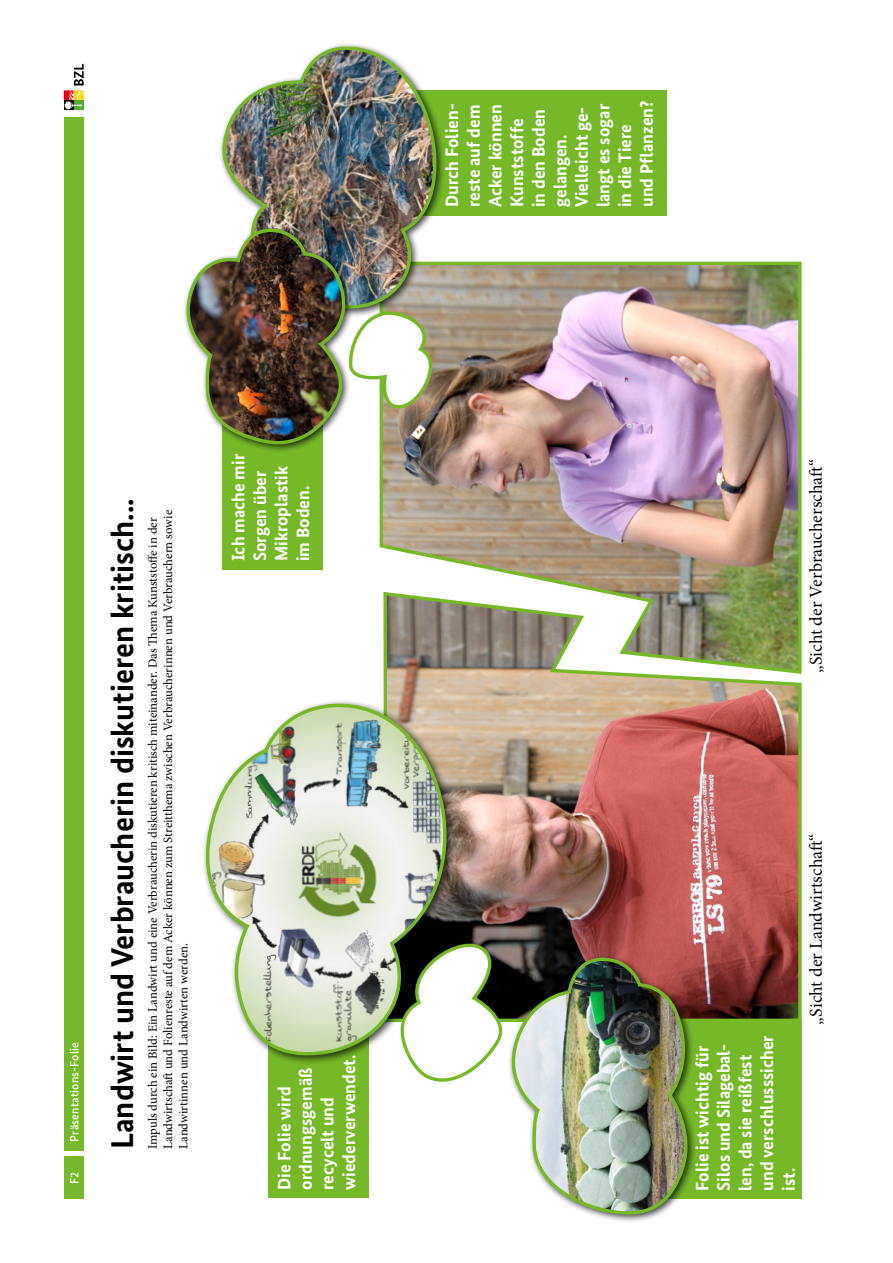
<style>
.page{position:relative;width:893px;height:1263px;background:#fff}
.page>*{position:absolute;margin:0;border:0;box-sizing:border-box;transform-origin:0 0}
.t1{font:700 31.5px "Bundes Sans";color:#000}
.t2{font:700 18px/21.6px "Bundes Sans";color:#fff}
.t3{font:18px "Minion Pro";letter-spacing:-.005em;color:#000}
.t4{font:12.75px/15.3px "Minion Pro";color:#000}
.t5{font:500 12px "Bundes Sans";letter-spacing:.015em;color:#fff}
</style>
<div class="page">
<svg style="left:64px;top:64px;width:20px;height:46px"></svg>
<div style="left:64px;top:117px;width:20px;height:1033px;background:#76b828"></div>
<div style="left:64px;top:1157px;width:20px;height:42px;background:#76b828"></div>
<img style="left:383px;top:676px;width:419px;height:348px">
<img style="left:379px;top:261px;width:423px;height:415px">
<svg style="left:412px;top:926px;width:98px;height:156px"></svg>
<div style="left:660px;top:1020px;width:141px;height:179px;background:#76b828"></div>
<div style="left:415px;top:90px;width:252px;height:126px;background:#76b828"></div>
<div style="left:268px;top:1018px;width:100px;height:180px;background:#76b828"></div>
<img style="left:507px;top:956px;width:193px;height:265px">
<img style="left:203px;top:694px;width:286px;height:369px">
<div style="left:222px;top:423px;width:100px;height:147px;background:#76b828"></div>
<img style="left:220px;top:44px;width:245px;height:270px">
<div style="left:182px;top:225px;width:172px;height:229px;background:#000;opacity:.75"></div>
<img style="left:182px;top:227px;width:265px;height:223px">
<p class="t2" style="left:441px;top:207px;width:105px;rotate:-90deg">Durch Folien&shy;reste auf dem<br>Acker können<br>Kunststoffe in den Boden gelangen.</p>
<p class="t2" style="left:571px;top:207px;width:108px;rotate:-90deg">Vielleicht ge&shy;langt es sogar in die Tiere und Pflanzen?</p>
<p class="t5" style="left:67px;top:1142px;width:101px;rotate:-90deg">Präsentations-Folie</p>
<p class="t5" style="left:67px;top:1184px;width:14px;rotate:-90deg">F2</p>
<p class="t1" style="left:103px;top:1149px;width:652px;rotate:-90deg">Landwirt und Verbraucherin diskutieren kritisch...</p>
<p class="t4" style="left:145px;top:1149px;width:640px;rotate:-90deg">Impuls durch ein Bild: Ein Landwirt und eine Verbraucherin diskutieren kritisch miteinander. Das Thema Kunststoffe in der<br>Landwirtschaft und Folienreste auf dem Acker können zum Streitthema zwischen Verbraucherinnen und Verbrauchern sowie<br>Landwirtinnen und Landwirten werden.</p>
<p class="t2" style="left:227px;top:561px;width:109px;rotate:-90deg">Ich mache mir<br>Sorgen über</p>
<p class="t2" style="left:270px;top:561px;width:97px;rotate:-90deg">Mikroplastik</p>
<p class="t2" style="left:292px;top:561px;width:77px;rotate:-90deg">im Boden.</p>
<p class="t2" style="left:273px;top:1190px;width:105px;rotate:-90deg">Die Folie wird</p>
<p class="t2" style="left:338px;top:1190px;width:136px;rotate:-90deg">wiederverwendet.</p>
<p class="t2" style="left:295px;top:1190px;width:124px;rotate:-90deg">ordnungsgemäß</p>
<p class="t2" style="left:316px;top:1190px;width:94px;rotate:-90deg">recycelt und</p>
<p class="t3" style="left:804px;top:673px;width:215px;rotate:-90deg">„Sicht der Verbraucherschaft“</p>
<p class="t2" style="left:691px;top:1191px;width:157px;rotate:-90deg">Folie ist wichtig für<br>Silos und Silagebal&shy;len, da sie reißfest und verschlusssicher ist.</p>
<p class="t3" style="left:804px;top:1024px;width:193px;rotate:-90deg">„Sicht der Landwirtschaft“</p>
</div>
